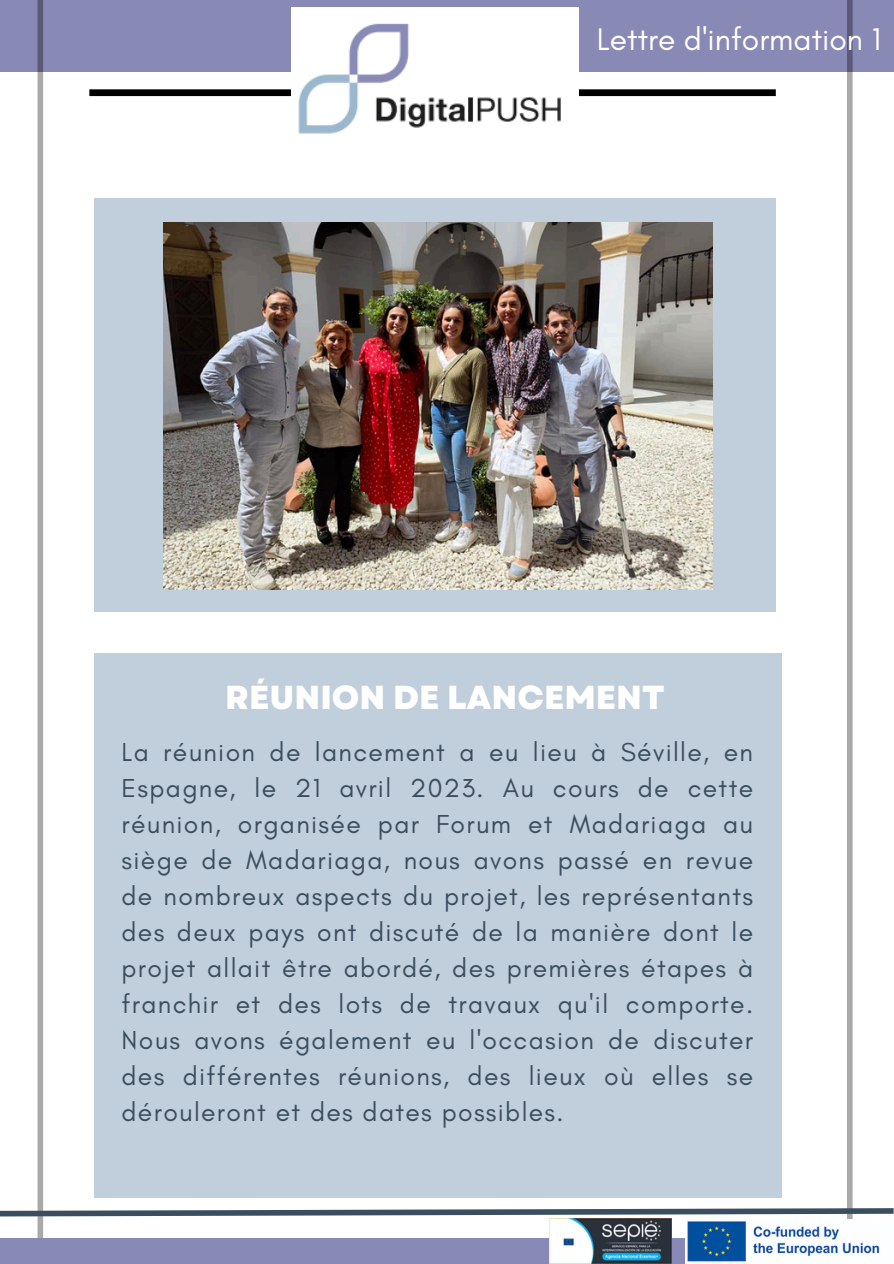
<style>
.page{position:relative;width:894px;height:1264px;background:#fff}
.page>*{position:absolute;margin:0;border:0;box-sizing:border-box;transform-origin:0 0}
.t1{font:800 33.15px "Garet";color:#fff}
.t2{font:31.8px "Glacial Indifference";color:#fff}
.t3{font:26.4px/36px "Glacial Indifference";letter-spacing:.05em;color:#3b4e5f;text-align:justify}
</style>
<div class="page">
<div style="left:0;top:0;width:893px;height:71px;background:#8989b6"></div>
<div style="left:37px;top:0;width:6px;height:1263px;background:#a9a9a9"></div>
<div style="left:846px;top:0;width:6px;height:1263px;background:#a9a9a9"></div>
<div style="left:89px;top:89px;width:686px;height:7px;background:#000"></div>
<svg style="left:0;top:1205px;width:893px;height:14px"></svg>
<div style="left:94px;top:653px;width:688px;height:544px;background:#c1cfdc"></div>
<div style="left:94px;top:199px;width:681px;height:413px;background:#c1cfdc"></div>
<div style="left:0;top:1237px;width:893px;height:26px;background:#8989b6"></div>
<img style="left:291px;top:7px;width:287px;height:127px">
<img style="left:163px;top:222px;width:549px;height:367px">
<img style="left:549px;top:1218px;width:122px;height:45px">
<img style="left:685px;top:1219px;width:208px;height:44px">
<p class="t2" style="left:596px;top:20px;width:285px">Lettre d'information 1</p>
<h1 class="t1" style="left:225px;top:673px;width:441px">RÉUNION DE LANCEMENT</h1>
<p class="t3" style="left:121px;top:734px;width:633px">La réunion de lancement a eu lieu à Séville, en Espagne, le 21 avril 2023. Au cours de cette réunion, organisée par Forum et Madariaga au siège de Madariaga, nous avons passé en revue de nombreux aspects du projet, les représentants des deux pays ont discuté de la manière dont le projet allait être abordé, des premières étapes à franchir et des lots de travaux qu'il comporte.<br>Nous avons également eu l'occasion de discuter des différentes réunions, des lieux où elles se dérouleront et des dates possibles.</p>
</div>
